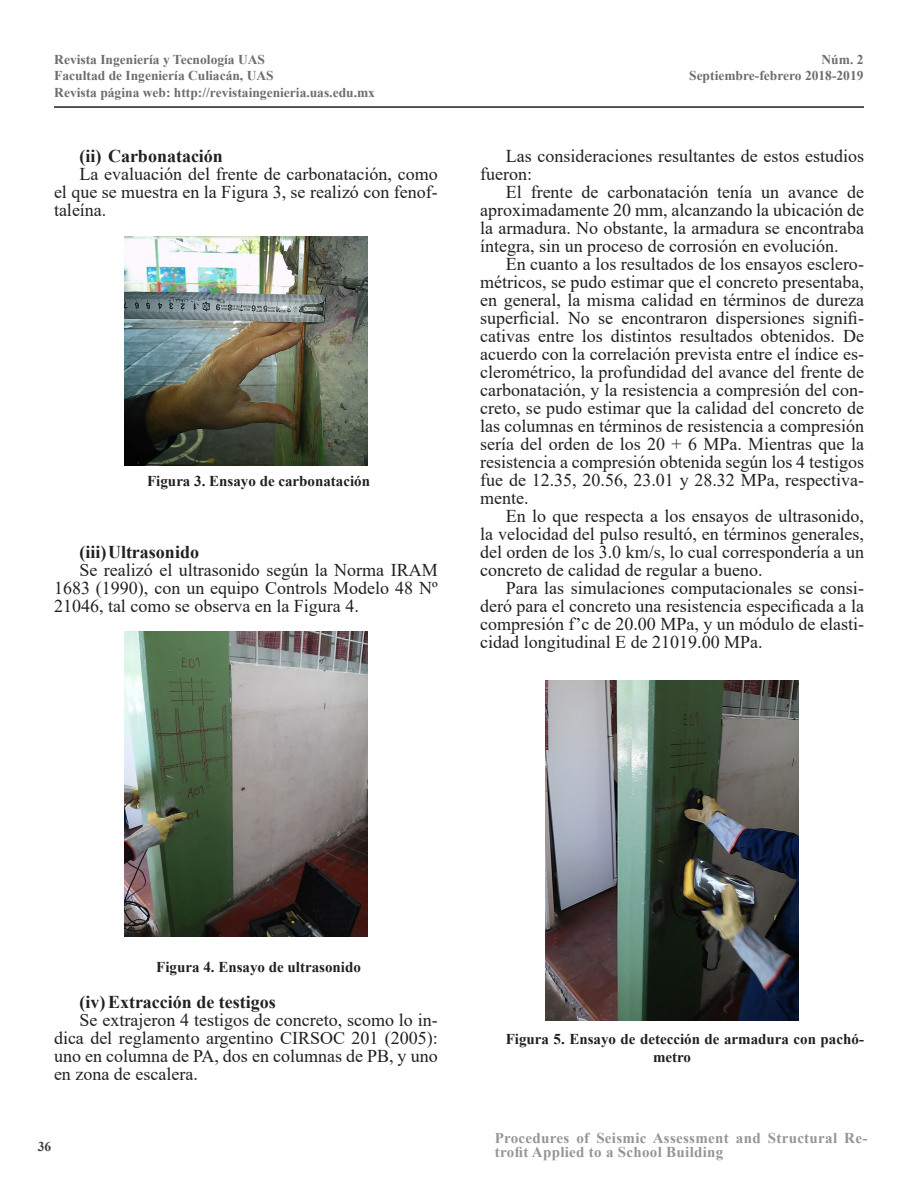
<style>
.page{position:relative;width:918px;height:1188px;background:#fff}
.page>*{position:absolute;margin:0;border:0;box-sizing:border-box;transform-origin:0 0}
.Texto_Rit_uas1{font:18px/18px "Times New Roman";color:#231f20;text-align:justify}
.subtemas_RITUAS{font:700 18px "Times New Roman";color:#231f20}
.Tablas{font:700 15px/18px "Times New Roman";color:#231f20}
.t1{font:700 15px/13.5px "Times New Roman";letter-spacing:.02em;color:#939598}
.t2{font:700 13.5px/16.2px "Times New Roman";color:#6c6d70}
.t3{font:700 13.5px "Times New Roman";color:#3e3e3f}
</style>
<div class="page">
<hr style="left:54px;top:106px;width:810px;height:2px;background:#231f20">
<img style="left:124px;top:236px;width:244px;height:230px">
<img style="left:124px;top:632px;width:244px;height:305px">
<img style="left:545px;top:680px;width:254px;height:340px">
<p class="t2" style="left:54px;top:51px;width:322px">Revista Ingeniería y Tecnología UAS<br>Facultad de Ingeniería Culiacán, UAS<br>Revista página web: http://revistaingenieria.uas.edu.mx</p>
<p class="t2" style="left:689px;top:51px;width:176px;text-align:right">Núm. 2<br>Septiembre-febrero 2018-2019</p>
<p class="subtemas_RITUAS" style="left:80px;top:143px;width:145px">(ii) Carbonatación</p>
<p class="Texto_Rit_uas1" style="left:54px;top:164px;width:385px;text-indent:26px">La evaluación del frente de carbonatación, como el que se muestra en la Figura 3, se realizó con fenof&shy;taleína.</p>
<p class="Tablas" style="left:147px;top:472px;width:224px">Figura 3. Ensayo de carbonatación</p>
<p class="subtemas_RITUAS" style="left:80px;top:539px;width:121px">(iii)Ultrasonido</p>
<p class="Texto_Rit_uas1" style="left:54px;top:560px;width:385px;text-indent:26px">Se realizó el ultrasonido según la Norma IRAM 1683 (1990), con un equipo Controls Modelo 48 Nº 21046, tal como se observa en la Figura 4.</p>
<p class="Texto_Rit_uas1" style="left:480px;top:146px;width:385px;text-indent:26px">Las consideraciones resultantes de estos estudios fueron:</p>
<p class="Texto_Rit_uas1" style="left:480px;top:182px;width:385px;text-indent:26px">El frente de carbonatación tenía un avance de aproximadamente 20 mm, alcanzando la ubicación de la armadura. No obstante, la armadura se encontraba íntegra, sin un proceso de corrosión en evolución.</p>
<p class="Texto_Rit_uas1" style="left:480px;top:254px;width:385px;text-indent:26px">En cuanto a los resultados de los ensayos esclero&shy;métricos, se pudo estimar que el concreto presentaba, en general, la misma calidad en términos de dureza superficial. No se encontraron dispersiones signifi&shy;cativas entre los distintos resultados obtenidos. De acuerdo con la correlación prevista entre el índice es&shy;clerométrico, la profundidad del avance del frente de carbonatación, y la resistencia a compresión del con&shy;creto, se pudo estimar que la calidad del concreto de las columnas en términos de resistencia a compresión sería del orden de los 20 + 6 MPa. Mientras que la resistencia a compresión obtenida según los 4 testigos fue de 12.35, 20.56, 23.01 y 28.32 MPa, respectiva&shy;mente.</p>
<p class="Texto_Rit_uas1" style="left:480px;top:506px;width:385px;text-indent:26px">En lo que respecta a los ensayos de ultrasonido, la velocidad del pulso resultó, en términos generales, del orden de los 3.0 km/s, lo cual correspondería a un concreto de calidad de regular a bueno.</p>
<p class="Texto_Rit_uas1" style="left:480px;top:578px;width:385px;text-indent:26px">Para las simulaciones computacionales se consi&shy;deró para el concreto una resistencia especificada a la compresión f’c de 20.00 MPa, y un módulo de elasti&shy;cidad longitudinal E de 21019.00 MPa.</p>
<p class="Tablas" style="left:156px;top:958px;width:206px">Figura 4. Ensayo de ultrasonido</p>
<p class="subtemas_RITUAS" style="left:80px;top:989px;width:198px">(iv)Extracción de testigos</p>
<p class="Texto_Rit_uas1" style="left:54px;top:1010px;width:385px;text-indent:26px">Se extrajeron 4 testigos de concreto, scomo lo in&shy;dica del reglamento argentino CIRSOC 201 (2005): uno en columna de PA, dos en columnas de PB, y uno en zona de escalera.</p>
<p class="Tablas" style="left:653px;top:1030px;width:212px;text-indent:-147px">Figura 5. Ensayo de detección de armadura con pachó&shy;metro</p>
<p class="t3" style="left:38px;top:1137px;width:15px">36</p>
<p class="t1" style="left:495px;top:1131px;width:374px">Procedures of Seismic Assessment and Structural Re&shy;trofit Applied to a School Building</p>
</div>
